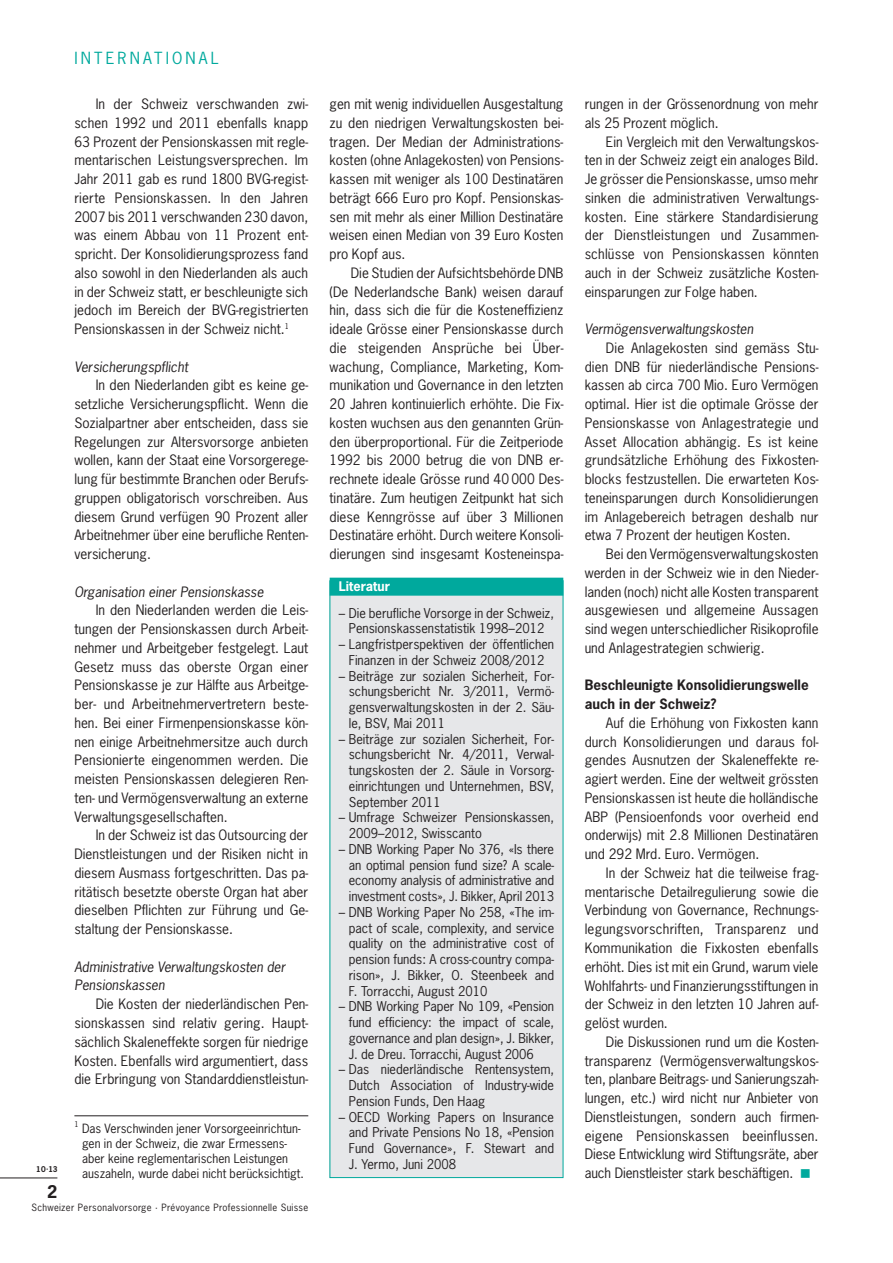
<style>
.page{position:relative;width:893px;height:1263px;background:#fff}
.page>*{position:absolute;margin:0;border:0;box-sizing:border-box;transform-origin:0 0}
.t1{font:700 16.5px "News Gothic LT";color:#231f20}
.t2{font:15.75px "News Gothic LT";letter-spacing:.2em;color:#00a99d}
.t3{font:13.5px/18.8px "News Gothic LT";color:#231f20;text-align:justify}
.t4{font:italic 13.5px/18.8px "News Gothic LT";color:#231f20}
.t5{font:700 13.5px/18.8px "News Gothic LT";color:#231f20}
.t6{font:12.75px/15.8px "News Gothic LT";color:#231f20;text-align:justify}
.t7{font:700 12.75px "News Gothic LT";color:#fff}
.t8{font:12px/15px "News Gothic LT";color:#231f20}
.t9{font:9.45px "News Gothic LT";letter-spacing:.03em;color:#231f20}
.t10{font:700 7.5px "News Gothic LT";color:#231f20}
.t11{font:7.5px "News Gothic LT";color:#231f20}
.s1{color:#00a99d}
</style>
<div class="page">
<hr style="left:0;top:1178px;width:57px;height:1px;background:#231f20">
<hr style="left:74px;top:1115px;width:234px;height:1px;background:#231f20">
<div style="left:330px;top:581px;width:233px;height:596px;background:#e6e7e9"></div>
<div style="left:330px;top:578px;width:233px;height:18px;background:#00a99d"></div>
<div style="left:330px;top:580px;width:233px;height:598px;border:1px solid #00a99d"></div>
<p class="t10" style="left:36px;top:1164px;width:23px">10·13</p>
<p class="t1" style="left:47px;top:1180px;width:12px">2</p>
<p class="t2" style="left:74px;top:48px;width:146px">Internati onal</p>
<p class="t3" style="left:74px;top:95px;width:235px;text-indent:21px">In der Schweiz verschwanden zwi&shy;schen 1992 und 2011 ebenfalls knapp 63 Prozent der Pensionskassen mit regle&shy;mentarischen Leistungsversprechen. Im Jahr 2011 gab es rund 1800 BVG-regist&shy;rierte Pensionskassen. In den Jahren 2007 bis 2011 verschwanden 230 davon, was einem Abbau von 11 Prozent ent&shy;spricht. Der Konsolidierungsprozess fand also sowohl in den Niederlanden als auch in der Schweiz statt, er beschleunigte sich jedoch im Bereich der BVG-registrierten Pensionskassen in der Schweiz nicht.<sup>1</sup></p>
<p class="t4" style="left:74px;top:357px;width:115px">Versicherungspflicht</p>
<p class="t3" style="left:74px;top:376px;width:236px;text-indent:21px">In den Niederlanden gibt es keine ge&shy;setzliche Versicherungspflicht. Wenn die Sozialpartner aber entscheiden, dass sie Regelungen zur Altersvorsorge anbieten wollen, kann der Staat eine Vorsorgerege&shy;lung für bestimmte Branchen oder Berufs&shy;gruppen obligatorisch vorschreiben. Aus diesem Grund verfügen 90 Prozent aller Arbeitnehmer über eine berufliche Renten&shy;versicherung.</p>
<p class="t4" style="left:74px;top:582px;width:191px">Organisation einer Pensionskasse</p>
<p class="t3" style="left:74px;top:601px;width:235px;text-indent:21px">In den Niederlanden werden die Leis&shy;tungen der Pensionskassen durch Arbeit&shy;nehmer und Arbeitgeber festgelegt. Laut Gesetz muss das oberste Organ einer Pensionskasse je zur Hälfte aus Arbeitge&shy;ber- und Arbeitnehmervertretern beste&shy;hen. Bei einer Firmenpensionskasse kön&shy;nen einige Arbeitnehmersitze auch durch Pensionierte eingenommen werden. Die meisten Pensionskassen delegieren Ren&shy;ten- und Vermögensverwaltung an externe Verwaltungsgesellschaften.</p>
<p class="t3" style="left:74px;top:826px;width:235px;text-indent:21px">In der Schweiz ist das Outsourcing der Dienstleistungen und der Risiken nicht in diesem Ausmass fortgeschritten. Das pa&shy;ritätisch besetzte oberste Organ hat aber dieselben Pflichten zur Führung und Ge&shy;staltung der Pensionskasse.</p>
<p class="t4" style="left:74px;top:957px;width:213px">Administrative Verwaltungskosten der<br>Pensionskassen</p>
<p class="t3" style="left:74px;top:995px;width:235px;text-indent:21px">Die Kosten der niederländischen Pen&shy;sionskassen sind relativ gering. Haupt&shy;sächlich Skaleneffekte sorgen für niedrige Kosten. Ebenfalls wird argumentiert, dass die Erbringung von Standarddienstleistun-</p>
<p class="t11" style="left:74px;top:1120px;width:6px">1</p>
<p class="t8" style="left:82px;top:1121px;width:223px">Das Verschwinden jener Vorsorgeeinrichtun&shy;gen in der Schweiz, die zwar Ermessens&shy;aber keine reglementarischen Leistungen auszaheln, wurde dabei nicht berücksichtigt.</p>
<p class="t9" style="left:32px;top:1201px;width:278px">Schweizer Personalvorsorge · Prévoyance Professionnelle Suisse</p>
<p class="t3" style="left:330px;top:94px;width:235px">gen mit wenig individuellen Ausgestaltung zu den niedrigen Verwaltungskosten bei&shy;tragen. Der Median der Administrations&shy;kosten (ohne Anlagekosten) von Pensions&shy;kassen mit weniger als 100 Destinatären beträgt 666 Euro pro Kopf. Pensionskas&shy;sen mit mehr als einer Million Destinatäre weisen einen Median von 39 Euro Kosten pro Kopf aus.</p>
<p class="t3" style="left:330px;top:263px;width:235px;text-indent:21px">Die Studien der Aufsichtsbehörde DNB (De Nederlandsche Bank) weisen darauf hin, dass sich die für die Kosteneffizienz ideale Grösse einer Pensionskasse durch die steigenden Ansprüche bei Über&shy;wachung, Compliance, Marketing, Kom&shy;munikation und Governance in den letzten 20 Jahren kontinuierlich erhöhte. Die Fix&shy;kosten wuchsen aus den genannten Grün&shy;den überproportional. Für die Zeitperiode 1992 bis 2000 betrug die von DNB er&shy;rechnete ideale Grösse rund 40 000 Des&shy;tinatäre. Zum heutigen Zeitpunkt hat sich diese Kenngrösse auf über 3 Millionen Destinatäre erhöht. Durch weitere Konsoli&shy;dierungen sind insgesamt Kosteneinspa-</p>
<p class="t7" style="left:339px;top:578px;width:53px">Literatur</p>
<p class="t6" style="left:339px;top:605px;width:217px;text-align:center">– Die berufliche Vorsorge in der Schweiz,<br>Pensionskassenstatistik 1998–2012</p>
<p class="t6" style="left:339px;top:636px;width:217px;text-align:center">– Langfristperspektiven der öffentlichen<br>Finanzen in der Schweiz 2008/2012</p>
<p class="t6" style="left:349px;top:668px;width:207px;text-indent:-10px">– Beiträge zur sozialen Sicherheit, For&shy;schungsbericht Nr. 3/2011, Vermö&shy;gensverwaltungskosten in der 2. Säu&shy;le, BSV, Mai 2011</p>
<p class="t6" style="left:349px;top:731px;width:207px;text-indent:-10px">– Beiträge zur sozialen Sicherheit, For&shy;schungsbericht Nr. 4/2011, Verwal&shy;tungskosten der 2. Säule in Vorsorg&shy;einrichtungen und Unternehmen, BSV, September 2011</p>
<p class="t6" style="left:349px;top:809px;width:207px;text-indent:-10px">– Umfrage Schweizer Pensionskassen,<br>2009–2012, Swisscanto</p>
<p class="t6" style="left:349px;top:841px;width:207px;text-indent:-10px">– DNB Working Paper No 376, «Is there an optimal pension fund size? A scale&shy;economy analysis of administrative and investment costs», J. Bikker, April 2013</p>
<p class="t6" style="left:349px;top:904px;width:207px;text-indent:-10px">– DNB Working Paper No 258, «The im&shy;pact of scale, complexity, and service quality on the administrative cost of pension funds: A cross-country compa&shy;rison», J. Bikker, O. Steenbeek and F. Torracchi, August 2010</p>
<p class="t6" style="left:349px;top:998px;width:207px;text-indent:-10px">– DNB Working Paper No 109, «Pension fund efficiency: the impact of scale, governance and plan design», J. Bikker, J. de Dreu. Torracchi, August 2006</p>
<p class="t6" style="left:349px;top:1061px;width:207px;text-indent:-10px">– Das niederländische Rentensystem, Dutch Association of Industry-wide Pension Funds, Den Haag</p>
<p class="t6" style="left:349px;top:1109px;width:207px;text-indent:-10px">– OECD Working Papers on Insurance and Private Pensions No 18, «Pension Fund Governance», F. Stewart and J. Yermo, Juni 2008</p>
<p class="t3" style="left:585px;top:94px;width:235px">rungen in der Grössenordnung von mehr als 25 Prozent möglich.</p>
<p class="t3" style="left:585px;top:132px;width:235px;text-indent:21px">Ein Vergleich mit den Verwaltungskos&shy;ten in der Schweiz zeigt ein analoges Bild.<br>Je grösser die Pensionskasse, umso mehr sinken die administrativen Verwaltungs&shy;kosten. Eine stärkere Standardisierung der Dienstleistungen und Zusammen&shy;schlüsse von Pensionskassen könnten auch in der Schweiz zusätzliche Kosten&shy;einsparungen zur Folge haben.</p>
<p class="t4" style="left:585px;top:320px;width:170px">Vermögensverwaltungskosten</p>
<p class="t3" style="left:585px;top:338px;width:235px;text-indent:21px">Die Anlagekosten sind gemäss Stu&shy;dien DNB für niederländische Pensions&shy;kassen ab circa 700 Mio. Euro Vermögen optimal. Hier ist die optimale Grösse der Pensionskasse von Anlagestrategie und Asset Allocation abhängig. Es ist keine grundsätzliche Erhöhung des Fixkosten&shy;blocks festzustellen. Die erwarteten Kos&shy;teneinsparungen durch Konsolidierungen im Anlagebereich betragen deshalb nur etwa 7 Prozent der heutigen Kosten.</p>
<p class="t3" style="left:585px;top:545px;width:235px;text-indent:21px">Bei den Vermögensverwaltungskosten werden in der Schweiz wie in den Nieder&shy;landen (noch) nicht alle Kosten transparent ausgewiesen und allgemeine Aussagen sind wegen unterschiedlicher Risikoprofile und Anlagestrategien schwierig.</p>
<p class="t5" style="left:585px;top:676px;width:226px">Beschleunigte Konsolidierungswelle auch in der Schweiz?</p>
<p class="t3" style="left:585px;top:713px;width:235px;text-indent:21px">Auf die Erhöhung von Fixkosten kann durch Konsolidierungen und daraus fol&shy;gendes Ausnutzen der Skaleneffekte re&shy;agiert werden. Eine der weltweit grössten Pensionskassen ist heute die holländische ABP (Pensioenfonds voor overheid end onderwijs) mit 2.8 Millionen Destinatären und 292 Mrd. Euro. Vermögen.</p>
<p class="t3" style="left:585px;top:863px;width:236px;text-indent:21px">In der Schweiz hat die teilweise frag&shy;mentarische Detailregulierung sowie die Verbindung von Governance, Rechnungs&shy;legungsvorschriften, Transparenz und Kommunikation die Fixkosten ebenfalls erhöht. Dies ist mit ein Grund, warum viele Wohlfahrts- und Finanzierungsstiftungen in der Schweiz in den letzten 10 Jahren auf&shy;gelöst wurden.</p>
<p class="t3" style="left:585px;top:1032px;width:236px;text-indent:21px">Die Diskussionen rund um die Kosten&shy;transparenz (Vermögensverwaltungskos&shy;ten, planbare Beitrags- und Sanierungszah&shy;lungen, etc.) wird nicht nur Anbieter von Dienstleistungen, sondern auch firmen&shy;eigene Pensionskassen beeinflussen.<br>Diese Entwicklung wird Stiftungsräte, aber auch Dienstleister stark beschäftigen. <span class="s1">■</span></p>
</div>
